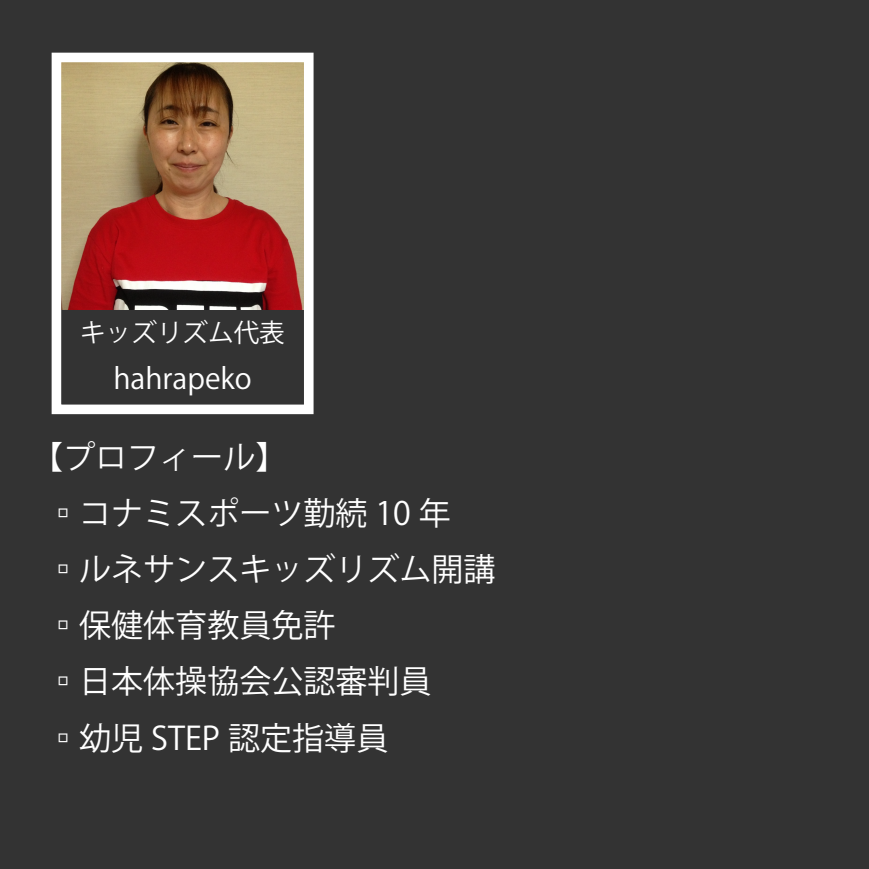
<style>
.page{position:relative;width:869px;height:869px;background:#fff}
.page>*{position:absolute;margin:0;border:0;box-sizing:border-box;transform-origin:0 0}
.t1{font:32px/56px "Koz Go Pr 6 N";color:#fff}
.t2{font:28.8px "Koz Go Pr 6 N";color:#fff}
.t3{font:25.6px "Koz Go Pr 6 N";color:#fff}
</style>
<div class="page">
<div style="left:0;top:0;width:868px;height:868px;background:#333"></div>
<img style="left:63px;top:64px;width:239px;height:245px">
<div style="left:52px;top:53px;width:261px;height:361px;border:10px solid #fff"></div>
<p class="t3" style="left:80px;top:317px;width:206px">キッズリズム代表</p>
<p class="t2" style="left:113px;top:362px;width:140px">hahrapeko</p>
<p class="t1" style="left:47px;top:430px;width:449px;text-indent:-16px">【プロフィール】<br>▫コナミスポーツ勤続 10 年<br>▫ルネサンスキッズリズム開講▫保健体育教員免許<br>▫日本体操協会公認審判員<br>▫幼児 STEP 認定指導員</p>
</div>
